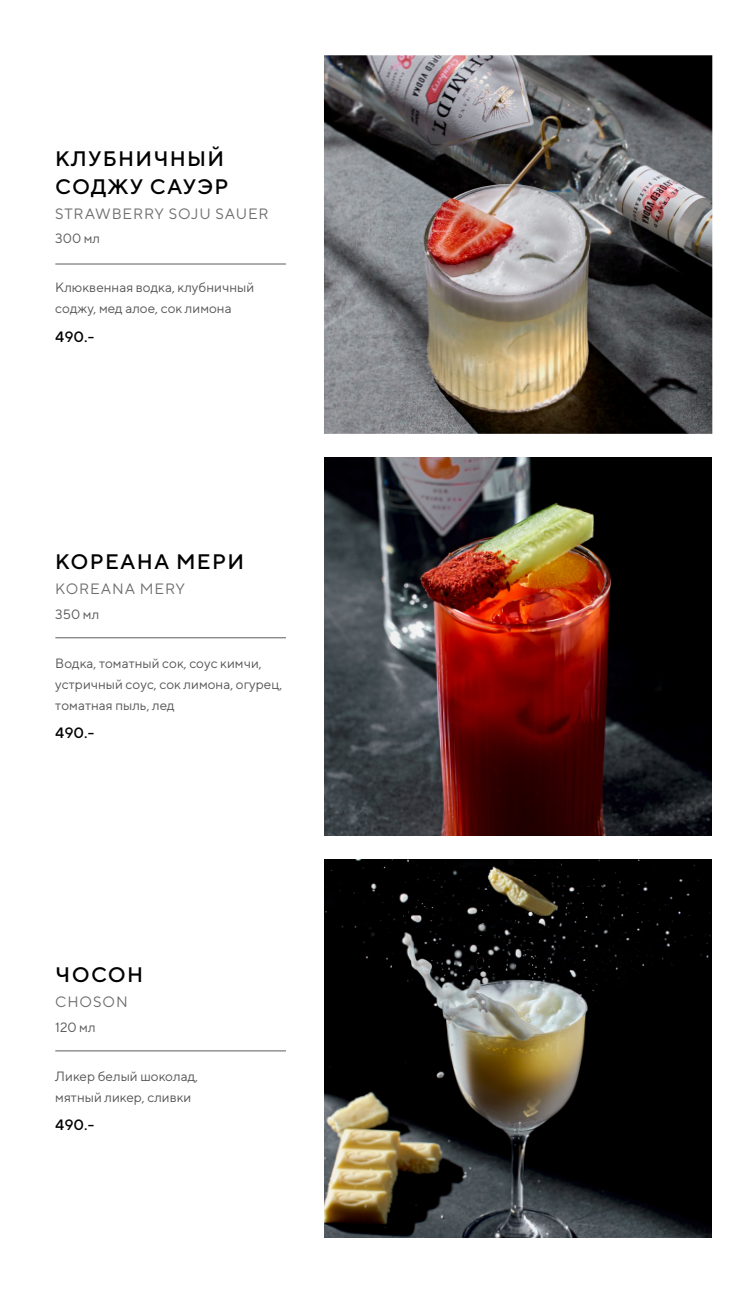
<style>
.page{position:relative;width:732px;height:1293px;background:#fff}
.page>*{position:absolute;margin:0;border:0;box-sizing:border-box;transform-origin:0 0}
.t1{font:500 21px/28.2px "TT Norms";letter-spacing:.06em;color:#000}
.t2{font:15px "TT Norms";letter-spacing:.06em;color:#706f6f}
.t3{font:500 15px "TT Norms";color:#000}
.t4{font:13.5px/21px "TT Norms";color:#575756}
</style>
<div class="page">
<img style="left:324px;top:55px;width:388px;height:379px">
<hr style="left:55px;top:263px;width:231px;height:1px;background:#706f6f">
<img style="left:324px;top:859px;width:387px;height:378px">
<hr style="left:55px;top:1050px;width:231px;height:1px;background:#706f6f">
<img style="left:324px;top:457px;width:387px;height:379px">
<hr style="left:55px;top:637px;width:231px;height:1px;background:#706f6f">
<h1 class="t1" style="left:55px;top:144px;width:175px">КЛУБНИЧНЫЙ<br>СОДЖУ САУЭР</h1>
<p class="t2" style="left:55px;top:204px;width:215px">STRAWBERRY SOJU SAUER</p>
<p class="t4" style="left:55px;top:228px;width:46px">300 мл</p>
<p class="t4" style="left:55px;top:277px;width:200px">Клюквенная водка, клубничный соджу, мед алое, сок лимона</p>
<p class="t3" style="left:55px;top:327px;width:40px">490.-</p>
<h1 class="t1" style="left:55px;top:547px;width:190px">КОРЕАНА МЕРИ</h1>
<p class="t2" style="left:55px;top:579px;width:131px">KOREANА MERY</p>
<p class="t4" style="left:55px;top:603px;width:45px">350 мл</p>
<p class="t4" style="left:55px;top:652px;width:228px">Водка, томатный сок, соус кимчи, устричный соус, сок лимона, огурец, томатная пыль, лед</p>
<p class="t3" style="left:55px;top:723px;width:40px">490.-</p>
<h1 class="t1" style="left:55px;top:960px;width:89px">ЧОСОН</h1>
<p class="t2" style="left:55px;top:992px;width:74px">CHOSON</p>
<p class="t4" style="left:55px;top:1016px;width:42px">120 мл</p>
<p class="t4" style="left:55px;top:1065px;width:144px">Ликер белый шоколад, мятный ликер, сливки</p>
<p class="t3" style="left:55px;top:1115px;width:40px">490.-</p>
</div>
